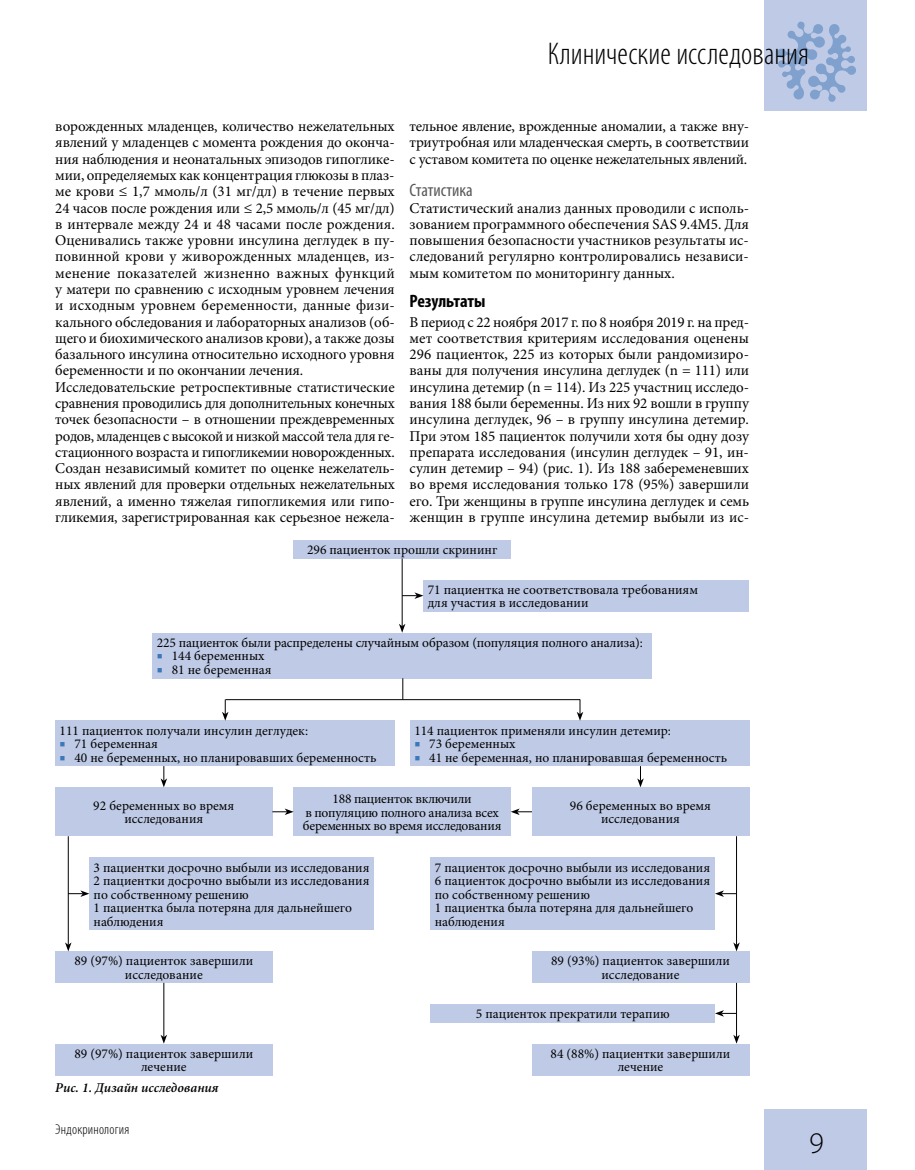
<style>
.page{position:relative;width:915px;height:1170px;background:#fff}
.page>*{position:absolute;margin:0;border:0;box-sizing:border-box;transform-origin:0 0}
.t1{font:300 condensed 31.5px "Myriad Pro";color:#000}
.t2{font:300 30px "Myriad Pro";color:#000}
.t3{font:condensed 18px "Myriad Pro";color:#58595b}
.t4{font:700 condensed 18px "Myriad Pro";letter-spacing:-.005em;color:#000}
.t5{font:15px/16.4px "Minion Pro";letter-spacing:-.01em;color:#000;text-align:justify}
.t6{font:300 condensed 14.25px "Myriad Pro";letter-spacing:.015em;color:#000}
.t7{font:13.5px/13.5px "Minion Pro";color:#000;text-align:center}
.t8{font:13.5px/13.5px "Minion Pro";letter-spacing:-.02em;color:#000;text-align:center}
.t9{font:italic 600 13.5px "Minion Pro";color:#000}
.s1{font-size:15px;color:#3b78b8}
</style>
<div class="page">
<div style="left:764px;top:0;width:102px;height:111px;background:#bfcbe6"></div>
<div style="left:764px;top:1108px;width:102px;height:61px;background:#bfcbe6"></div>
<svg style="left:777px;top:22px;width:78px;height:80px"></svg>
<div style="left:55px;top:787px;width:217px;height:49px;background:#bfcbe6"></div>
<div style="left:55px;top:951px;width:217px;height:31px;background:#bfcbe6"></div>
<div style="left:55px;top:1043px;width:217px;height:32px;background:#bfcbe6"></div>
<div style="left:531px;top:951px;width:217px;height:31px;background:#bfcbe6"></div>
<div style="left:531px;top:1043px;width:217px;height:32px;background:#bfcbe6"></div>
<div style="left:89px;top:857px;width:284px;height:72px;background:#bfcbe6"></div>
<div style="left:430px;top:857px;width:284px;height:72px;background:#bfcbe6"></div>
<div style="left:430px;top:1004px;width:284px;height:18px;background:#bfcbe6"></div>
<div style="left:55px;top:720px;width:340px;height:46px;background:#bfcbe6"></div>
<div style="left:410px;top:720px;width:339px;height:46px;background:#bfcbe6"></div>
<div style="left:293px;top:540px;width:217px;height:18px;background:#bfcbe6"></div>
<div style="left:423px;top:579px;width:325px;height:32px;background:#bfcbe6"></div>
<div style="left:152px;top:632px;width:499px;height:46px;background:#bfcbe6"></div>
<div style="left:293px;top:787px;width:217px;height:49px;background:#bfcbe6"></div>
<div style="left:531px;top:787px;width:217px;height:49px;background:#bfcbe6"></div>
<hr style="left:402px;top:558px;width:1px;height:68px;background:#000">
<svg style="left:399px;top:623px;width:6px;height:9px"></svg>
<svg style="left:402px;top:592px;width:21px;height:7px"></svg>
<svg style="left:222px;top:699px;width:6px;height:21px"></svg>
<svg style="left:160px;top:766px;width:7px;height:21px"></svg>
<hr style="left:68px;top:836px;width:1px;height:108px;background:#000">
<svg style="left:65px;top:942px;width:6px;height:9px"></svg>
<hr style="left:736px;top:836px;width:1px;height:108px;background:#000">
<svg style="left:733px;top:942px;width:6px;height:9px"></svg>
<hr style="left:736px;top:982px;width:1px;height:55px;background:#000">
<svg style="left:733px;top:1034px;width:6px;height:9px"></svg>
<hr style="left:163px;top:982px;width:1px;height:55px;background:#000">
<svg style="left:160px;top:1034px;width:7px;height:9px"></svg>
<svg style="left:272px;top:808px;width:21px;height:7px"></svg>
<svg style="left:68px;top:890px;width:21px;height:6px"></svg>
<svg style="left:714px;top:890px;width:22px;height:6px"></svg>
<svg style="left:714px;top:1010px;width:22px;height:6px"></svg>
<svg style="left:510px;top:808px;width:21px;height:7px"></svg>
<svg style="left:637px;top:766px;width:6px;height:21px"></svg>
<svg style="left:576px;top:699px;width:7px;height:21px"></svg>
<hr style="left:225px;top:699px;width:355px;height:1px;background:#000">
<svg style="left:402px;top:678px;width:1px;height:21px"></svg>
<h1 class="t1" style="left:547px;top:35px;width:263px">Клинические исследования</h1>
<p class="t5" style="left:55px;top:118px;width:341px;text-align:left">ворожденных младенцев, количество нежелательных явлений у младенцев с момента рождения до оконча&shy;ния наблюдения и неонатальных эпизодов гипоглике&shy;мии, определяемых как концентрация глюкозы в плаз&shy;ме крови ≤ 1,7 ммоль/л (31 мг/дл) в течение первых 24 часов после рождения или ≤ 2,5 ммоль/л (45 мг/дл) в интервале между 24 и 48 часами после рождения.<br>Оценивались также уровни инсулина деглудек в пу&shy;повинной крови у живорожденных младенцев, из&shy;менение показателей жизненно важных функций у матери по сравнению с исходным уровнем лечения и исходным уровнем беременности, данные физи&shy;кального обследования и лабораторных анализов (об&shy;щего и биохимического анализов крови), а также дозы базального инсулина относительно исходного уровня беременности и по окончании лечения.<br>Исследовательские ретроспективные статистические сравнения проводились для дополнительных конечных точек безопасности – в отношении преждевременных родов, младенцев с высокой и низкой массой тела для ге&shy;стационного возраста и гипогликемии новорожденных.<br>Создан независимый комитет по оценке нежелатель&shy;ных явлений для проверки отдельных нежелательных явлений, а именно тяжелая гипогликемия или гипо&shy;гликемия, зарегистрированная как серьезное нежела-</p>
<p class="t5" style="left:409px;top:118px;width:341px">тельное явление, врожденные аномалии, а также вну&shy;триутробная или младенческая смерть, в соответствии с уставом комитета по оценке нежелательных явлений.</p>
<p class="t3" style="left:409px;top:179px;width:64px">Статистика</p>
<p class="t5" style="left:409px;top:200px;width:341px">Статистический анализ данных проводили с исполь&shy;зованием программного обеспечения SAS 9.4M5. Для повышения безопасности участников результаты ис&shy;следований регулярно контролировались независи&shy;мым комитетом по мониторингу данных.</p>
<p class="t4" style="left:409px;top:289px;width:77px">Результаты</p>
<p class="t5" style="left:409px;top:313px;width:341px">В период с 22 ноября 2017 г. по 8 ноября 2019 г. на пред&shy;мет соответствия критериям исследования оценены 296 пациенток, 225 из которых были рандомизиро&shy;ваны для получения инсулина деглудек (n = 111) или инсулина детемир (n = 114). Из 225 участниц исследо&shy;вания 188 были беременны. Из них 92 вошли в группу инсулина деглудек, 96 – в группу инсулина детемир.<br>При этом 185 пациенток получили хотя бы одну дозу препарата исследования (инсулин деглудек – 91, ин&shy;сулин детемир – 94) (рис. 1). Из 188 забеременевших во время исследования только 178 (95%) завершили его. Три женщины в группе инсулина деглудек и семь женщин в группе инсулина детемир выбыли из ис-</p>
<p class="t7" style="left:307px;top:543px;width:192px">296 пациенток прошли скрининг</p>
<p class="t7" style="left:427px;top:582px;width:272px;text-align:left">71 пациентка не соответствовала требованиям для участия в исследовании</p>
<p class="t7" style="left:157px;top:636px;width:487px">225 пациенток были распределены случайным образом (популяция полного анализа):</p>
<p class="t7" style="left:157px;top:649px;width:109px"><span class="s1">■</span> 144 беременных</p>
<p class="t7" style="left:157px;top:663px;width:116px"><span class="s1">■</span> 81 не беременная</p>
<p class="t7" style="left:60px;top:723px;width:250px">111 пациенток получали инсулин деглудек:</p>
<p class="t7" style="left:60px;top:737px;width:100px"><span class="s1">■</span> 71 беременная</p>
<p class="t7" style="left:60px;top:750px;width:318px"><span class="s1">■</span> 40 не беременных, но планировавших беременность</p>
<p class="t7" style="left:414px;top:723px;width:258px">114 пациенток применяли инсулин детемир:</p>
<p class="t7" style="left:414px;top:737px;width:103px"><span class="s1">■</span> 73 беременных</p>
<p class="t7" style="left:414px;top:750px;width:314px"><span class="s1">■</span> 41 не беременная, но планировавшая беременность</p>
<p class="t7" style="left:93px;top:798px;width:142px">92 беременных во время исследования</p>
<p class="t8" style="left:303px;top:792px;width:200px">188 пациенток включили<br>в популяцию полного анализа всех беременных во время исследования</p>
<p class="t7" style="left:569px;top:798px;width:142px">96 беременных во время исследования</p>
<p class="t7" style="left:94px;top:860px;width:277px;text-align:left">3 пациентки досрочно выбыли из исследования 2 пациентки досрочно выбыли из исследования по собственному решению<br>1 пациентка была потеряна для дальнейшего наблюдения</p>
<p class="t7" style="left:435px;top:860px;width:277px;text-align:left">7 пациенток досрочно выбыли из исследования 6 пациенток досрочно выбыли из исследования по собственному решению<br>1 пациентка была потеряна для дальнейшего наблюдения</p>
<p class="t7" style="left:74px;top:954px;width:180px">89 (97%) пациенток завершили исследование</p>
<p class="t7" style="left:74px;top:1046px;width:180px">89 (97%) пациенток завершили лечение</p>
<p class="t9" style="left:55px;top:1078px;width:164px">Рис. 1. Дизайн исследования</p>
<p class="t6" style="left:55px;top:1120px;width:76px">Эндокринология</p>
<p class="t7" style="left:551px;top:954px;width:180px">89 (93%) пациенток завершили исследование</p>
<p class="t7" style="left:475px;top:1007px;width:195px">5 пациенток прекратили терапию</p>
<p class="t7" style="left:550px;top:1046px;width:181px">84 (88%) пациентки завершили лечение</p>
<h2 class="t2" style="left:808px;top:1126px;width:16px">9</h2>
</div>
